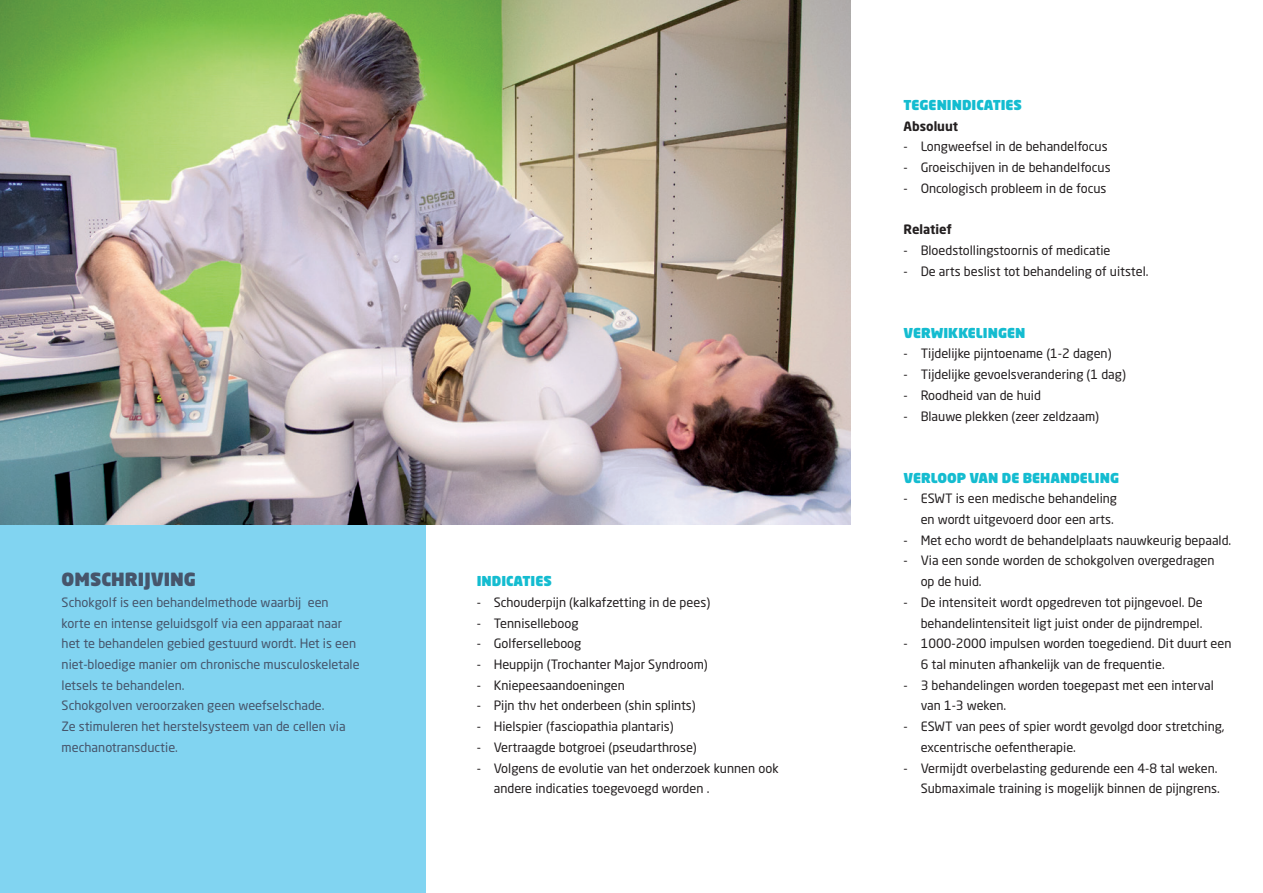
<style>
.page{position:relative;width:1263px;height:893px;background:#fff}
.page>*{position:absolute;margin:0;border:0;box-sizing:border-box;transform-origin:0 0}
.t1{font:900 18px "Neo Sans Pro";color:#46556b}
.t2{font:900 13.5px "Neo Sans Pro";color:#14bcd0}
.t3{font:12.75px/20.7px "Neo Sans Pro";color:#231f20}
.t4{font:12.75px/20.7px "Neo Sans Pro";color:#46556b}
.t5{font:700 12.75px "Neo Sans Pro";color:#231f20}
</style>
<div class="page">
<div style="left:0;top:508px;width:425px;height:385px;background:#81d4f1"></div>
<img style="left:0;top:0;width:850px;height:524px">
<h1 class="t1" style="left:62px;top:567px;width:136px">OMSCHRIJVING</h1>
<p class="t4" style="left:62px;top:592px;width:300px">Schokgolf is een behandelmethode waarbij een korte en intense geluidsgolf via een apparaat naar het te behandelen gebied gestuurd wordt. Het is een niet-bloedige manier om chronische musculoskeletale letsels te behandelen.<br>Schokgolven veroorzaken geen weefselschade.<br>Ze stimuleren het herstelsysteem van de cellen via mechanotransductie.</p>
<p class="t2" style="left:477px;top:572px;width:77px">INDICATIES</p>
<p class="t3" style="left:477px;top:592px;width:235px">- Schouderpijn (kalkafzetting in de pees)</p>
<p class="t3" style="left:477px;top:612px;width:103px">- Tenniselleboog</p>
<p class="t3" style="left:477px;top:633px;width:106px">- Golferselleboog</p>
<p class="t3" style="left:477px;top:654px;width:233px">- Heuppijn (Trochanter Major Syndroom)</p>
<p class="t3" style="left:477px;top:674px;width:150px">- Kniepeesaandoeningen</p>
<p class="t3" style="left:477px;top:695px;width:221px">- Pijn thv het onderbeen (shin splints)</p>
<p class="t3" style="left:477px;top:716px;width:198px">- Hielspier (fasciopathia plantaris)</p>
<p class="t3" style="left:477px;top:737px;width:222px">- Vertraagde botgroei (pseudarthrose)</p>
<p class="t3" style="left:494px;top:757px;width:286px;text-indent:-17px">- Volgens de evolutie van het onderzoek kunnen ook andere indicaties toegevoegd worden .</p>
<p class="t2" style="left:904px;top:96px;width:120px">TEGENINDICATIES</p>
<p class="t5" style="left:904px;top:118px;width:56px">Absoluut</p>
<p class="t3" style="left:904px;top:136px;width:205px">- Longweefsel in de behandelfocus</p>
<p class="t3" style="left:904px;top:157px;width:208px">- Groeischijven in de behandelfocus</p>
<p class="t3" style="left:904px;top:178px;width:204px">- Oncologisch probleem in de focus</p>
<p class="t5" style="left:904px;top:221px;width:50px">Relatief</p>
<p class="t3" style="left:904px;top:240px;width:208px">- Bloedstollingstoornis of medicatie</p>
<p class="t3" style="left:904px;top:260px;width:246px">- De arts beslist tot behandeling of uitstel.</p>
<p class="t2" style="left:904px;top:324px;width:123px">VERWIKKELINGEN</p>
<p class="t3" style="left:904px;top:343px;width:209px">- Tijdelijke pijntoename (1-2 dagen)</p>
<p class="t3" style="left:904px;top:364px;width:224px">- Tijdelijke gevoelsverandering (1 dag)</p>
<p class="t3" style="left:904px;top:385px;width:139px">- Roodheid van de huid</p>
<p class="t3" style="left:904px;top:405px;width:197px">- Blauwe plekken (zeer zeldzaam)</p>
<p class="t2" style="left:904px;top:469px;width:217px">VERLOOP VAN DE BEHANDELING</p>
<p class="t3" style="left:904px;top:488px;width:215px;text-align:right">- ESWT is een medische behandeling en wordt uitgevoerd door een arts.</p>
<p class="t3" style="left:904px;top:529px;width:329px">- Met echo wordt de behandelplaats nauwkeurig bepaald.</p>
<p class="t3" style="left:921px;top:550px;width:295px;text-indent:-17px">- Via een sonde worden de schokgolven overgedragen op de huid.</p>
<p class="t3" style="left:904px;top:592px;width:301px;text-align:right">- De intensiteit wordt opgedreven tot pijngevoel. De behandelintensiteit ligt juist onder de pijndrempel.</p>
<p class="t3" style="left:921px;top:633px;width:312px;text-indent:-17px">- 1000-2000 impulsen worden toegediend. Dit duurt een<br>6 tal minuten afhankelijk van de frequentie.</p>
<p class="t3" style="left:921px;top:674px;width:295px;text-indent:-17px">- 3 behandelingen worden toegepast met een interval van 1-3 weken.</p>
<p class="t3" style="left:921px;top:716px;width:305px;text-indent:-17px">- ESWT van pees of spier wordt gevolgd door stretching, excentrische oefentherapie.</p>
<p class="t3" style="left:904px;top:757px;width:318px;text-align:right">- Vermijdt overbelasting gedurende een 4-8 tal weken.<br>Submaximale training is mogelijk binnen de pijngrens.</p>
</div>
